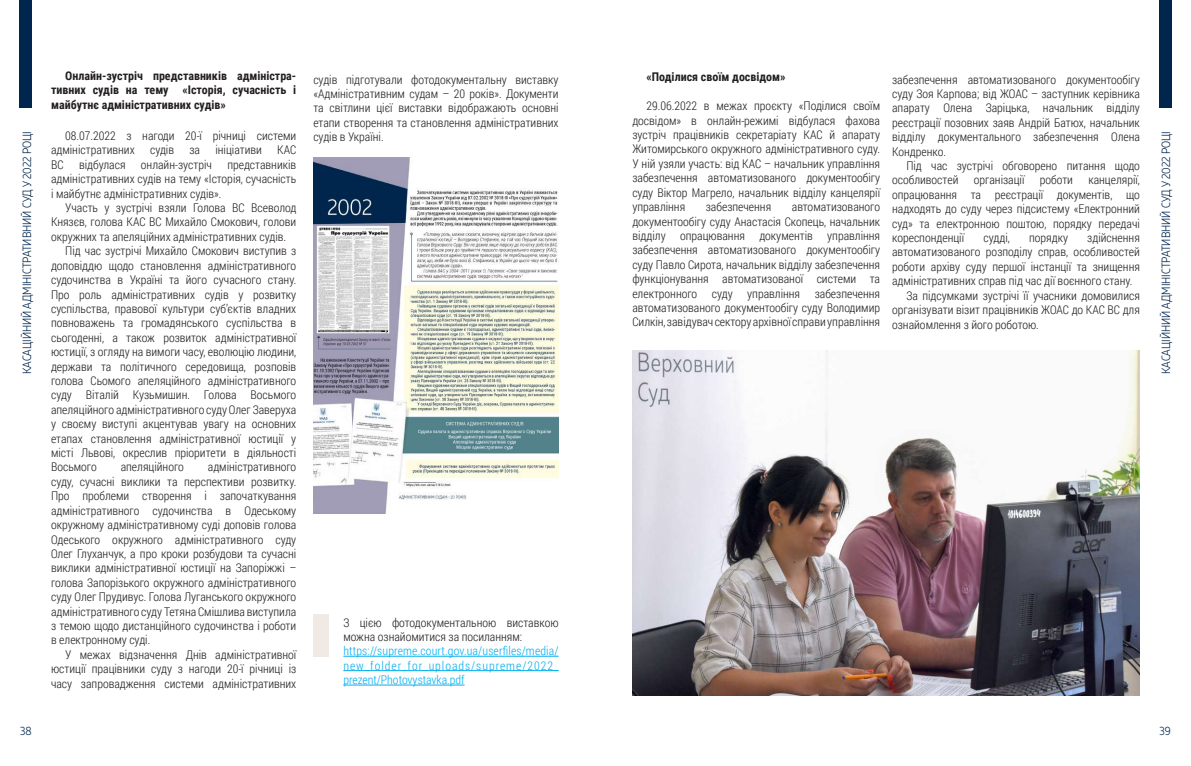
<style>
.page{position:relative;width:1191px;height:766px;background:#fff}
.page>*{position:absolute;margin:0;border:0;box-sizing:border-box;transform-origin:0 0}
.t1{font:300 12px/14.4px "Roboto Condensed";color:#231f20;text-align:justify}
.t2{font:700 12px/14.4px "Roboto Condensed";color:#231f20;text-align:justify}
.t3{font:300 12px/14.4px "Roboto Condensed";letter-spacing:.035em;color:#00aeef;text-align:justify}
.t4{font:300 12px "Muller Narrow Demo";color:#00264e}
</style>
<div class="page">
<div style="left:20px;top:0;width:12px;height:108px;background:#00264e"></div>
<div style="left:1158px;top:0;width:13px;height:108px;background:#00264e"></div>
<hr style="left:343px;top:655px;width:215px;height:1px;background:#00aeef">
<hr style="left:343px;top:670px;width:215px;height:1px;background:#00aeef">
<hr style="left:343px;top:684px;width:121px;height:1px;background:#00aeef">
<div style="left:313px;top:613px;width:16px;height:43px;background:#f0e9e4"></div>
<img style="left:632px;top:350px;width:508px;height:344px">
<img style="left:313px;top:157px;width:245px;height:356px">
<div style="left:313px;top:490px;width:8px;height:10px;background:#a09cb5"></div>
<p class="t2" style="left:51px;top:68px;width:247px;text-indent:14px">Онлайн-зустріч представників адміністра&shy;тивних судів на тему «Історія, сучасність і майбутнє адміністративних судів»</p>
<p class="t1" style="left:51px;top:128px;width:247px;text-indent:14px">08.07.2022 з нагоди 20-ї річниці системи адміністративних</p>
<p class="t1" style="left:313px;top:72px;width:247px">судів підготували фотодокументальну виставку «Адміністративним судам – 20 років». Документи та світлини цієї виставки відображають основні етапи створення та становлення адміністративних судів в Україні.</p>
<p class="t2" style="left:646px;top:69px;width:141px">«Поділися своїм досвідом»</p>
<p class="t1" style="left:892px;top:72px;width:249px">забезпечення автоматизованого документообігу суду Зоя Карпова; від ЖОАС – заступник керівника апарату Олена Заріцька, начальник відділу реєстрації позовних заяв Андрій Батюх, начальник відділу документального забезпечення Олена Кондренко.</p>
<p class="t1" style="left:892px;top:158px;width:249px;text-indent:14px">Під час зустрічі обговорено питання щодо особливостей</p>
<p class="t1" style="left:632px;top:98px;width:249px;text-indent:14px">29.06.2022 в межах проєкту «Поділися своїм досвідом» в онлайн-режимі відбулася фахова зустріч працівників секретаріату КАС й апарату Житомирського окружного адміністративного суду.<br>У ній узяли участь: від КАС – начальник управління забезпечення автоматизованого документообігу суду Віктор Магрело, начальник відділу канцелярії управління</p>
<p class="t4" style="left:20px;top:374px;width:244px;rotate:-90deg">КАСАЦІЙНИЙ АДМІНІСТРАТИВНИЙ СУД У 2022 РОЦІ</p>
<p class="t4" style="left:1158px;top:374px;width:244px;rotate:-90deg">КАСАЦІЙНИЙ АДМІНІСТРАТИВНИЙ СУД У 2022 РОЦІ</p>
<p class="t1" style="left:150px;top:142px;width:26px">судів</p>
<p class="t1" style="left:189px;top:142px;width:12px">за</p>
<p class="t1" style="left:215px;top:142px;width:48px">ініціативи</p>
<p class="t1" style="left:277px;top:142px;width:21px">КАС</p>
<p class="t1" style="left:51px;top:157px;width:247px;text-indent:176px">представників адміністративних судів на тему «Історія, сучасність і майбутнє адміністративних судів».</p>
<p class="t1" style="left:65px;top:200px;width:233px">Участь у зустрічі взяли Голова ВС Всеволод</p>
<p class="t1" style="left:51px;top:214px;width:247px">Князєв, голова КАС ВС Михайло Смокович, голови</p>
<p class="t1" style="left:51px;top:229px;width:237px">окружних та апеляційних адміністративних судів.</p>
<p class="t1" style="left:65px;top:243px;width:233px">Під час зустрічі Михайло Смокович виступив з</p>
<p class="t1" style="left:51px;top:258px;width:247px">доповіддю щодо становлення адміністративного</p>
<p class="t1" style="left:51px;top:272px;width:247px">судочинства в Україні та його сучасного стану.</p>
<p class="t1" style="left:51px;top:286px;width:247px">Про роль адміністративних судів у розвитку</p>
<p class="t1" style="left:51px;top:301px;width:247px">суспільства, правової культури суб’єктів владних</p>
<p class="t1" style="left:51px;top:315px;width:247px">повноважень та громадянського суспільства в</p>
<p class="t1" style="left:51px;top:330px;width:247px">сьогоденні, а також розвиток адміністративної</p>
<p class="t1" style="left:51px;top:344px;width:247px">юстиції, з огляду на вимоги часу, еволюцію людини,</p>
<p class="t1" style="left:51px;top:358px;width:247px">держави та політичного середовища, розповів</p>
<p class="t1" style="left:51px;top:373px;width:247px">голова Сьомого апеляційного адміністративного</p>
<p class="t1" style="left:51px;top:387px;width:247px">суду Віталій Кузьмишин. Голова Восьмого</p>
<p class="t1" style="left:51px;top:402px;width:247px">апеляційного адміністративного суду Олег Заверуха</p>
<p class="t1" style="left:51px;top:416px;width:247px">у своєму виступі акцентував увагу на основних</p>
<p class="t1" style="left:51px;top:430px;width:247px">етапах становлення адміністративної юстиції у</p>
<p class="t1" style="left:51px;top:445px;width:247px">місті Львові, окреслив пріоритети в діяльності</p>
<p class="t1" style="left:51px;top:459px;width:47px">Восьмого</p>
<p class="t1" style="left:121px;top:459px;width:65px">апеляційного</p>
<p class="t1" style="left:51px;top:157px;width:14px">ВС</p>
<p class="t1" style="left:79px;top:157px;width:48px">відбулася</p>
<p class="t1" style="left:141px;top:157px;width:72px">онлайн-зустріч</p>
<p class="t1" style="left:892px;top:172px;width:249px;text-indent:196px">канцелярії, опрацювання та реєстрації документів, що надходять до суду через підсистему «Електронний суд» та електронною поштою, порядку передачі кореспонденції</p>
<p class="t1" style="left:973px;top:172px;width:52px">організації</p>
<p class="t1" style="left:1039px;top:172px;width:35px">роботи</p>
<p class="t1" style="left:706px;top:199px;width:67px">забезпечення</p>
<p class="t1" style="left:632px;top:199px;width:249px;text-indent:159px">автоматизованого документообігу суду Анастасія Скопець, начальник відділу опрацювання документів управління забезпечення автоматизованого документообігу суду Павло Сирота, начальник відділу забезпечення функціонування автоматизованої системи та електронного суду управління забезпечення автоматизованого документообігу суду Володимир Силкін, завідувач сектору архівної справи управління</p>
<p class="t1" style="left:983px;top:230px;width:28px">судді,</p>
<p class="t1" style="left:1029px;top:230px;width:40px">порядку</p>
<p class="t1" style="left:1087px;top:230px;width:54px">здійснення</p>
<p class="t1" style="left:892px;top:244px;width:249px">автоматизованого розподілу справ, особливостей</p>
<p class="t1" style="left:892px;top:259px;width:249px">роботи архіву суду першої інстанції та знищення</p>
<p class="t1" style="left:892px;top:273px;width:242px">адміністративних справ під час дії воєнного стану.</p>
<p class="t1" style="left:906px;top:288px;width:235px">За підсумками зустрічі її учасники домовилися</p>
<p class="t1" style="left:892px;top:302px;width:249px">організувати візит працівників ЖОАС до КАС ВС для</p>
<p class="t1" style="left:892px;top:316px;width:148px">ознайомлення з його роботою.</p>
<p class="t1" style="left:51px;top:459px;width:247px;text-indent:157px">адміністративного суду, сучасні виклики та перспективи розвитку.<br>Про проблеми створення і започаткування адміністративного судочинства в Одеському окружному адміністративному суді доповів голова Одеського окружного адміністративного суду Олег Глуханчук, а про кроки розбудови та сучасні виклики адміністративної юстиції на Запоріжжі – голова Запорізького окружного адміністративного суду Олег Прудивус. Голова Луганського окружного адміністративного суду Тетяна Смішлива виступила з темою щодо дистанційного судочинства і роботи в електронному суді.</p>
<p class="t1" style="left:51px;top:646px;width:247px;text-indent:14px">У межах відзначення Днів адміністративної юстиції працівники суду з нагоди 20-ї річниці із часу запровадження системи адміністративних</p>
<p class="t1" style="left:343px;top:614px;width:217px">З цією фотодокументальною виставкою можна ознайомитися за посиланням:</p>
<p class="t3" style="left:343px;top:643px;width:217px">https://supreme.court.gov.ua/userfiles/media/ new_folder_for_uploads/supreme/2022_ prezent/Photovystavka.pdf</p>
<p class="t4" style="left:20px;top:723px;width:13px">38</p>
<p class="t4" style="left:1159px;top:723px;width:13px">39</p>
</div>
